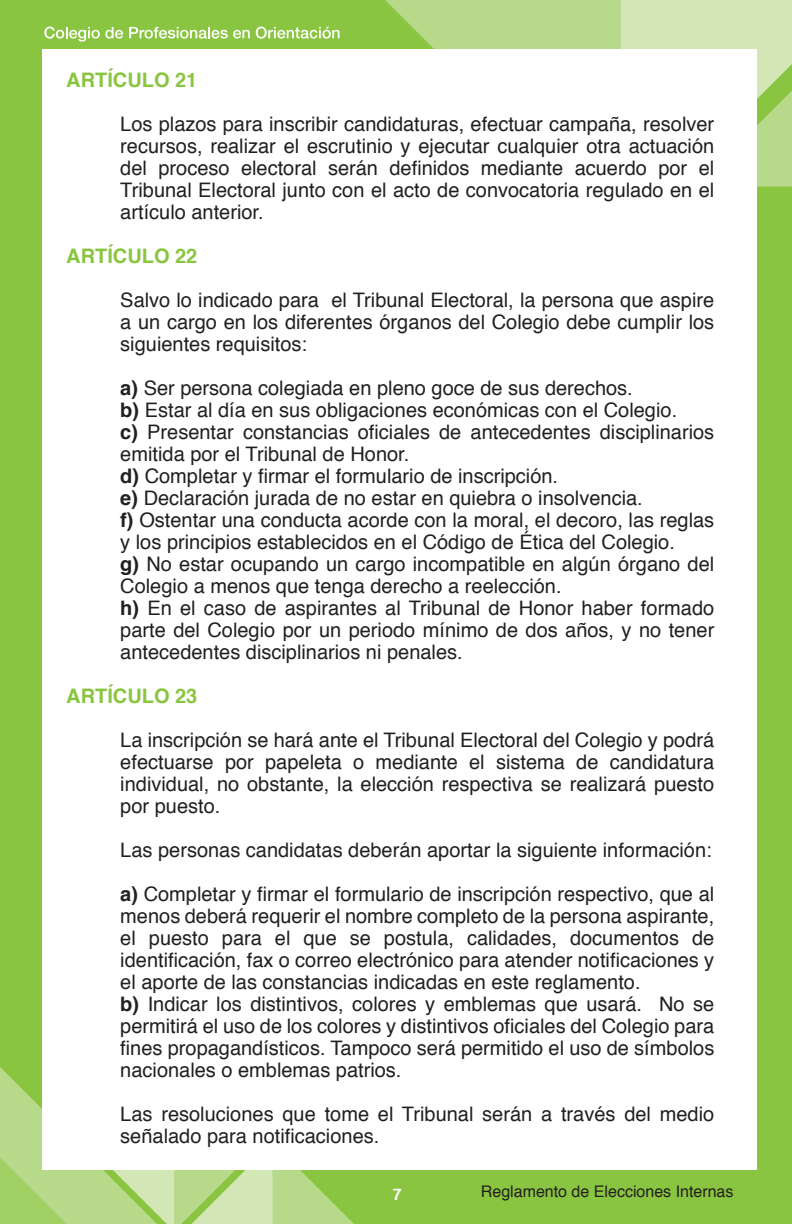
<style>
.page{position:relative;width:792px;height:1224px;background:#89c541}
.page>*{position:absolute;margin:0;border:0;box-sizing:border-box;transform-origin:0 0}
.t1{font:20px/22px "Helvetica";color:#231f20;text-align:justify}
.t2{font:700 20px "Helvetica";color:#89c541}
.t3{font:16px "Helvetica";color:#231f20}
.t4{font:700 16px "Helvetica";color:#fff}
.s1{font-weight:700}
</style>
<div class="page">
<svg style="left:0;top:1067px;width:354px;height:157px;background:#b3d784"></svg>
<div style="left:621px;top:0;width:171px;height:50px;background:#d2e6b6"></div>
<svg style="left:376px;top:0;width:245px;height:50px;background:#b2d782"></svg>
<svg style="left:696px;top:33px;width:96px;height:154px;background:#bcdb92"></svg>
<div style="left:43px;top:50px;width:714px;height:1120px;background:#fff"></div>
<svg style="left:44px;top:27px;width:79px;height:15px"></svg>
<svg style="left:129px;top:27px;width:121px;height:12px"></svg>
<svg style="left:256px;top:27px;width:84px;height:12px"></svg>
<p class="t2" style="left:66px;top:64px;width:28px">ARTÍCULO</p>
<p class="t2" style="left:175px;top:64px;width:24px">21</p>
<p class="t1" style="left:120px;top:114px;width:595px">Los plazos para inscribir candidaturas, efectuar campaña, resolver recursos, realizar el escrutinio y ejecutar cualquier otra actuación del proceso electoral serán definidos mediante acuerdo por el Tribunal Electoral junto con el acto de convocatoria regulado en el artículo anterior.</p>
<p class="t2" style="left:66px;top:240px;width:28px">ARTÍCULO</p>
<p class="t2" style="left:175px;top:240px;width:24px">22</p>
<p class="t1" style="left:120px;top:290px;width:595px">Salvo lo indicado para el Tribunal Electoral, la persona que aspire a un cargo en los diferentes órganos del Colegio debe cumplir los siguientes requisitos:</p>
<p class="t1" style="left:120px;top:378px;width:596px;text-align:left"><span class="s1">A)</span> Ser persona colegiada en pleno goce de sus derechos.<br><span class="s1">B)</span> Estar al día en sus obligaciones económicas con el Colegio.<br><span class="s1">C)</span> Presentar constancias oficiales de antecedentes disciplinarios emitida por el Tribunal de Honor.<br><span class="s1">D)</span> Completar y firmar el formulario de inscripción.<br><span class="s1">E)</span> Declaración jurada de no estar en quiebra o insolvencia.<br><span class="s1">F)</span> Ostentar una conducta acorde con la moral, el decoro, las reglas y los principios establecidos en el Código de Ética del Colegio.<br><span class="s1">G)</span> No estar ocupando un cargo incompatible en algún órgano del Colegio a menos que tenga derecho a reelección.<br><span class="s1">H)</span> En el caso de aspirantes al Tribunal de Honor haber formado parte del Colegio por un periodo mínimo de dos años, y no tener antecedentes disciplinarios ni penales.</p>
<p class="t2" style="left:66px;top:680px;width:28px">ARTÍCULO</p>
<p class="t2" style="left:175px;top:680px;width:24px">23</p>
<p class="t1" style="left:120px;top:730px;width:595px">La inscripción se hará ante el Tribunal Electoral del Colegio y podrá efectuarse por papeleta o mediante el sistema de candidatura individual, no obstante, la elección respectiva se realizará puesto por puesto.</p>
<p class="t1" style="left:120px;top:840px;width:593px">Las personas candidatas deberán aportar la siguiente información:</p>
<p class="t1" style="left:120px;top:884px;width:596px;text-align:left"><span class="s1">A)</span> Completar y firmar el formulario de inscripción respectivo, que al menos deberá requerir el nombre completo de la persona aspirante, el puesto para el que se postula, calidades, documentos de identificación, fax o correo electrónico para atender notificaciones y el aporte de las constancias indicadas en este reglamento.<br><span class="s1">B)</span> Indicar los distintivos, colores y emblemas que usará. No se permitirá el uso de los colores y distintivos oficiales del Colegio para fines propagandísticos. Tampoco será permitido el uso de símbolos nacionales o emblemas patrios.</p>
<p class="t1" style="left:120px;top:1104px;width:595px">Las resoluciones que tome el Tribunal serán a través del medio señalado para notificaciones.</p>
<p class="t4" style="left:393px;top:1181px;width:10px">7</p>
<p class="t3" style="left:481px;top:1179px;width:254px">Reglamento de Elecciones Internas</p>
</div>
